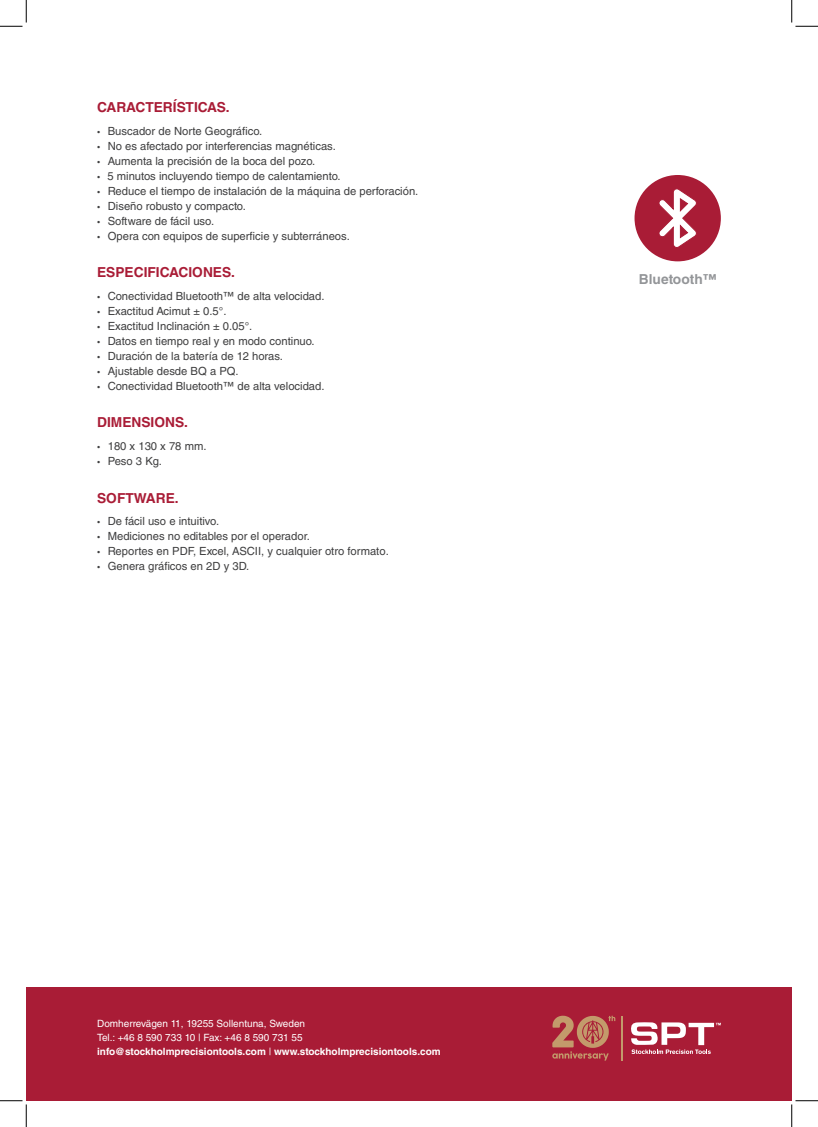
<style>
.page{position:relative;width:818px;height:1127px;background:#fff}
.page>*{position:absolute;margin:0;border:0;box-sizing:border-box;transform-origin:0 0}
.Subt_Rojo_Izq{font:700 13.75px "Helvetica LT Std";color:#a91c36}
.Subt_productos{font:700 13.75px "Helvetica LT Std";color:#939598}
.t1{font:11.25px "Helvetica LT Std";color:#3e3e3f}
.t2{font:10px/13.8px "Helvetica LT Std";color:#fff}
.s1{font-family:"Myriad Pro"}
.s2{font-weight:700}
</style>
<div class="page">
<div style="left:26px;top:986px;width:766px;height:114px;background:#a91c36"></div>
<hr style="left:621px;top:1015px;width:2px;height:45px;background:#c39a6b">
<svg style="left:631px;top:1022px;width:90px;height:31px"></svg>
<svg style="left:552px;top:1015px;width:63px;height:45px"></svg>
<div style="left:634px;top:175px;width:87px;height:86px;background:#a91c36;border-radius:50%"></div>
<svg style="left:659px;top:189px;width:38px;height:59px"></svg>
<svg style="left:0;top:0;width:27px;height:27px"></svg>
<svg style="left:0;top:1100px;width:27px;height:26px"></svg>
<svg style="left:791px;top:0;width:27px;height:27px"></svg>
<svg style="left:791px;top:1100px;width:27px;height:26px"></svg>
<p class="Subt_Rojo_Izq" style="left:97px;top:99px;width:134px">CARACTERÍSTICAS.</p>
<p class="t1" style="left:97px;top:124px;width:167px"><span class="s1">•</span> Buscador de Norte Geográfico.</p>
<p class="t1" style="left:97px;top:139px;width:240px"><span class="s1">•</span> No es afectado por interferencias magnéticas.</p>
<p class="t1" style="left:97px;top:154px;width:220px"><span class="s1">•</span> Aumenta la precisión de la boca del pozo.</p>
<p class="t1" style="left:97px;top:169px;width:245px"><span class="s1">•</span> 5 minutos incluyendo tiempo de calentamiento.</p>
<p class="t1" style="left:97px;top:184px;width:323px"><span class="s1">•</span> Reduce el tiempo de instalación de la máquina de perforación.</p>
<p class="t1" style="left:97px;top:199px;width:150px"><span class="s1">•</span> Diseño robusto y compacto.</p>
<p class="t1" style="left:97px;top:214px;width:118px"><span class="s1">•</span> Software de fácil uso.</p>
<p class="t1" style="left:97px;top:229px;width:254px"><span class="s1">•</span> Opera con equipos de superficie y subterráneos.</p>
<p class="Subt_Rojo_Izq" style="left:97px;top:264px;width:139px">ESPECIFICACIONES.</p>
<p class="t1" style="left:97px;top:289px;width:229px"><span class="s1">•</span> Conectividad Bluetooth™ de alta velocidad.</p>
<p class="t1" style="left:97px;top:304px;width:131px"><span class="s1">•</span> Exactitud Acimut ± 0.5°.</p>
<p class="t1" style="left:97px;top:319px;width:157px"><span class="s1">•</span> Exactitud Inclinación ± 0.05°.</p>
<p class="t1" style="left:97px;top:334px;width:219px"><span class="s1">•</span> Datos en tiempo real y en modo continuo.</p>
<p class="t1" style="left:97px;top:349px;width:187px"><span class="s1">•</span> Duración de la batería de 12 horas.</p>
<p class="t1" style="left:97px;top:364px;width:143px"><span class="s1">•</span> Ajustable desde BQ a PQ.</p>
<p class="t1" style="left:97px;top:379px;width:229px"><span class="s1">•</span> Conectividad Bluetooth™ de alta velocidad.</p>
<p class="Subt_Rojo_Izq" style="left:97px;top:414px;width:92px">DIMENSIONS.</p>
<p class="t1" style="left:97px;top:439px;width:111px"><span class="s1">•</span> 180 x 130 x 78 mm.</p>
<p class="t1" style="left:97px;top:454px;width:66px"><span class="s1">•</span> Peso 3 Kg.</p>
<p class="Subt_Rojo_Izq" style="left:97px;top:489px;width:83px">SOFTWARE.</p>
<p class="t1" style="left:97px;top:514px;width:124px"><span class="s1">•</span> De fácil uso e intuitivo.</p>
<p class="t1" style="left:97px;top:529px;width:214px"><span class="s1">•</span> Mediciones no editables por el operador.</p>
<p class="t1" style="left:97px;top:544px;width:293px"><span class="s1">•</span> Reportes en PDF, Excel, ASCII, y cualquier otro formato.</p>
<p class="t1" style="left:97px;top:559px;width:154px"><span class="s1">•</span> Genera gráficos en 2D y 3D.</p>
<p class="t2" style="left:97px;top:1016px;width:345px">Domherrevägen 11, 19255 Sollentuna, Sweden<br>Tel.: +46 8 590 733 10 | Fax: +46 8 590 731 55 <span class="s2">info@stockholmprecisiontools.com</span> | <span class="s2">www.stockholmprecisiontools.com</span></p>
<p class="Subt_productos" style="left:639px;top:270px;width:79px">Bluetooth™</p>
</div>
